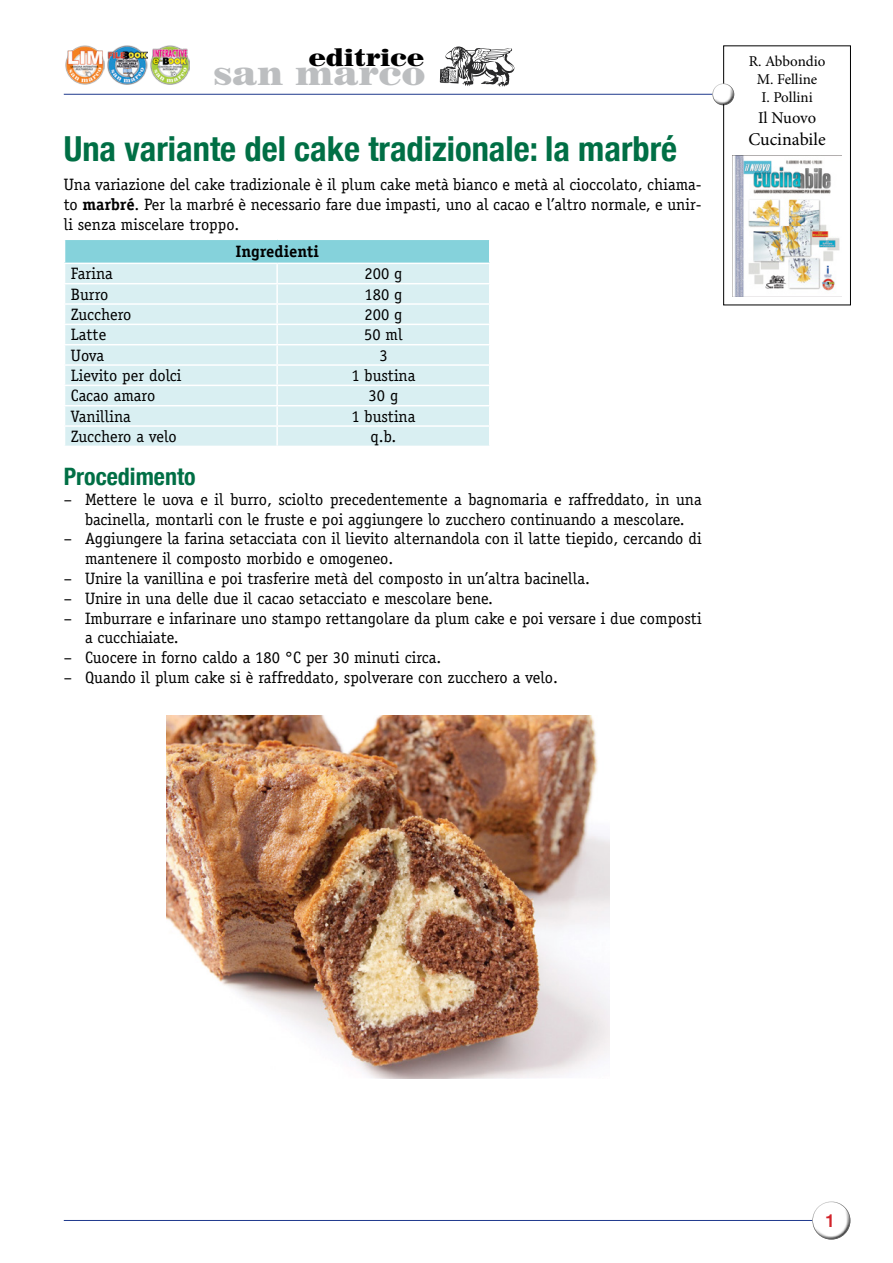
<style>
.page{position:relative;width:893px;height:1263px;background:#fff}
.page>*{position:absolute;margin:0;border:0;box-sizing:border-box;transform-origin:0 0}
.t1{font:900 34.65px "Century 725 BT";color:#bcbec0}
.t2{font:700 condensed 34.5px "Helvetica Neue";color:#006f45}
.t3{font:900 24.9px "Century 725 BT";color:#000}
.t4{font:700 condensed 24px "Helvetica Neue";color:#006f45}
.t5{font:18px "Minion Pro";color:#000}
.t6{font:500 18px "Helvetica Neue";color:#d2232a}
.t7{font:16.5px/19.8px "Officina Serif Std";color:#000}
.t8{font:16.5px "Officina Serif Std";letter-spacing:-.02em;color:#000}
.t9{font:700 16.5px "Officina Serif Std";color:#000}
.t10{font:16.5px "Minion Pro";letter-spacing:-.01em;color:#000}
.t11{font:15px/18px "Minion Pro";color:#000;text-align:center}
.s1{font-weight:700}
</style>
<div class="page">
<img style="left:66px;top:46px;width:39px;height:39px">
<img style="left:108px;top:46px;width:39px;height:39px">
<img style="left:151px;top:46px;width:39px;height:39px">
<hr style="left:64px;top:94px;width:648px;height:1px;background:#1e398d">
<svg style="left:440px;top:46px;width:75px;height:41px"></svg>
<div style="left:723px;top:45px;width:128px;height:260px;border:1px solid #000"></div>
<div style="left:710px;top:82px;width:25px;height:20px;background:#fff;opacity:.75"></div>
<div style="left:710px;top:86px;width:25px;height:21px;background:#000;opacity:.75"></div>
<img style="left:732px;top:156px;width:110px;height:141px">
<div style="left:65px;top:239px;width:425px;height:24px;background:#85d2db"></div>
<div style="left:65px;top:264px;width:424px;height:182px;background:#d9eff2"></div>
<hr style="left:64px;top:283px;width:213px;height:1px;background:#fff">
<hr style="left:277px;top:283px;width:213px;height:1px;background:#fff">
<hr style="left:64px;top:303px;width:213px;height:2px;background:#fff">
<hr style="left:277px;top:303px;width:213px;height:2px;background:#fff">
<hr style="left:64px;top:324px;width:213px;height:1px;background:#fff">
<hr style="left:277px;top:324px;width:213px;height:1px;background:#fff">
<hr style="left:64px;top:344px;width:213px;height:1px;background:#fff">
<hr style="left:277px;top:344px;width:213px;height:1px;background:#fff">
<hr style="left:64px;top:364px;width:213px;height:2px;background:#fff">
<hr style="left:277px;top:364px;width:213px;height:2px;background:#fff">
<hr style="left:64px;top:385px;width:213px;height:1px;background:#fff">
<hr style="left:277px;top:385px;width:213px;height:1px;background:#fff">
<hr style="left:64px;top:405px;width:213px;height:1px;background:#fff">
<hr style="left:277px;top:405px;width:213px;height:1px;background:#fff">
<hr style="left:64px;top:425px;width:213px;height:2px;background:#fff">
<hr style="left:277px;top:425px;width:213px;height:2px;background:#fff">
<svg style="left:276px;top:264px;width:2px;height:182px"></svg>
<hr style="left:64px;top:239px;width:213px;height:1px;background:#fff">
<hr style="left:277px;top:239px;width:213px;height:1px;background:#fff">
<svg style="left:489px;top:240px;width:1px;height:23px"></svg>
<img style="left:166px;top:716px;width:444px;height:363px">
<hr style="left:64px;top:1220px;width:748px;height:1px;background:#1e398d">
<div style="left:809px;top:1201px;width:42px;height:31px;background:#fff;opacity:.75"></div>
<div style="left:811px;top:1207px;width:40px;height:34px;background:#000;opacity:.75"></div>
<h3 class="t3" style="left:309px;top:42px;width:117px">editrice</h3>
<h1 class="t1" style="left:213px;top:52px;width:214px">san marco</h1>
<h2 class="t2" style="left:64px;top:120px;width:615px">Una variante del cake tradizionale: la marbré</h2>
<p class="t7" style="left:64px;top:175px;width:639px;text-align:justify">Una variazione del cake tradizionale è il plum cake metà bianco e metà al cioccolato, chiama&shy;to <span class="s1">marbré</span>. Per la marbré è necessario fare due impasti, uno al cacao e l’altro normale, e unir&shy;li senza miscelare troppo.</p>
<p class="t9" style="left:235px;top:241px;width:85px">Ingredienti</p>
<p class="t7" style="left:71px;top:264px;width:43px">Farina</p>
<p class="t7" style="left:364px;top:264px;width:39px">200 g</p>
<p class="t7" style="left:71px;top:284px;width:39px">Burro</p>
<p class="t7" style="left:364px;top:284px;width:39px">180 g</p>
<p class="t8" style="left:71px;top:305px;width:62px">Zucchero</p>
<p class="t7" style="left:364px;top:305px;width:39px">200 g</p>
<p class="t7" style="left:71px;top:325px;width:37px">Latte</p>
<p class="t7" style="left:364px;top:325px;width:40px">50 ml</p>
<p class="t7" style="left:71px;top:345px;width:35px">Uova</p>
<p class="t7" style="left:379px;top:345px;width:10px">3</p>
<p class="t7" style="left:71px;top:366px;width:112px">Lievito per dolci</p>
<p class="t7" style="left:351px;top:366px;width:65px">1 bustina</p>
<p class="t7" style="left:71px;top:386px;width:86px">Cacao amaro</p>
<p class="t7" style="left:369px;top:386px;width:31px">30 g</p>
<p class="t7" style="left:71px;top:406px;width:61px">Vanillina</p>
<p class="t7" style="left:351px;top:406px;width:65px">1 bustina</p>
<p class="t8" style="left:71px;top:427px;width:107px">Zucchero a velo</p>
<p class="t7" style="left:371px;top:427px;width:27px">q.b.</p>
<h3 class="t4" style="left:64px;top:456px;width:133px">Procedimento</h3>
<p class="t7" style="left:64px;top:489px;width:639px;text-align:center">– Mettere le uova e il burro, sciolto precedentemente a bagnomaria e raffreddato, in una bacinella, montarli con le fruste e poi aggiungere lo zucchero continuando a mescolare.</p>
<p class="t7" style="left:85px;top:529px;width:618px;text-indent:-21px">– Aggiungere la farina setacciata con il lievito alternandola con il latte tiepido, cercando di mantenere il composto morbido e omogeneo.</p>
<p class="t7" style="left:64px;top:568px;width:528px">– Unire la vanillina e poi trasferire metà del composto in un’altra bacinella.</p>
<p class="t7" style="left:64px;top:588px;width:431px">– Unire in una delle due il cacao setacciato e mescolare bene.</p>
<p class="t7" style="left:85px;top:608px;width:618px;text-indent:-21px">– Imburrare e infarinare uno stampo rettangolare da plum cake e poi versare i due composti a cucchiaiate.</p>
<p class="t7" style="left:64px;top:648px;width:379px">– Cuocere in forno caldo a 180 °C per 30 minuti circa.</p>
<p class="t7" style="left:64px;top:667px;width:496px">– Quando il plum cake si è raffreddato, spolverare con zucchero a velo.</p>
<p class="t11" style="left:749px;top:52px;width:78px">R. Abbondio<br>M. Felline<br>I. Pollini</p>
<p class="t10" style="left:758px;top:108px;width:60px">Il Nuovo</p>
<p class="t5" style="left:748px;top:128px;width:79px">Cucinabile</p>
<p class="t6" style="left:825px;top:1206px;width:12px">1</p>
</div>
